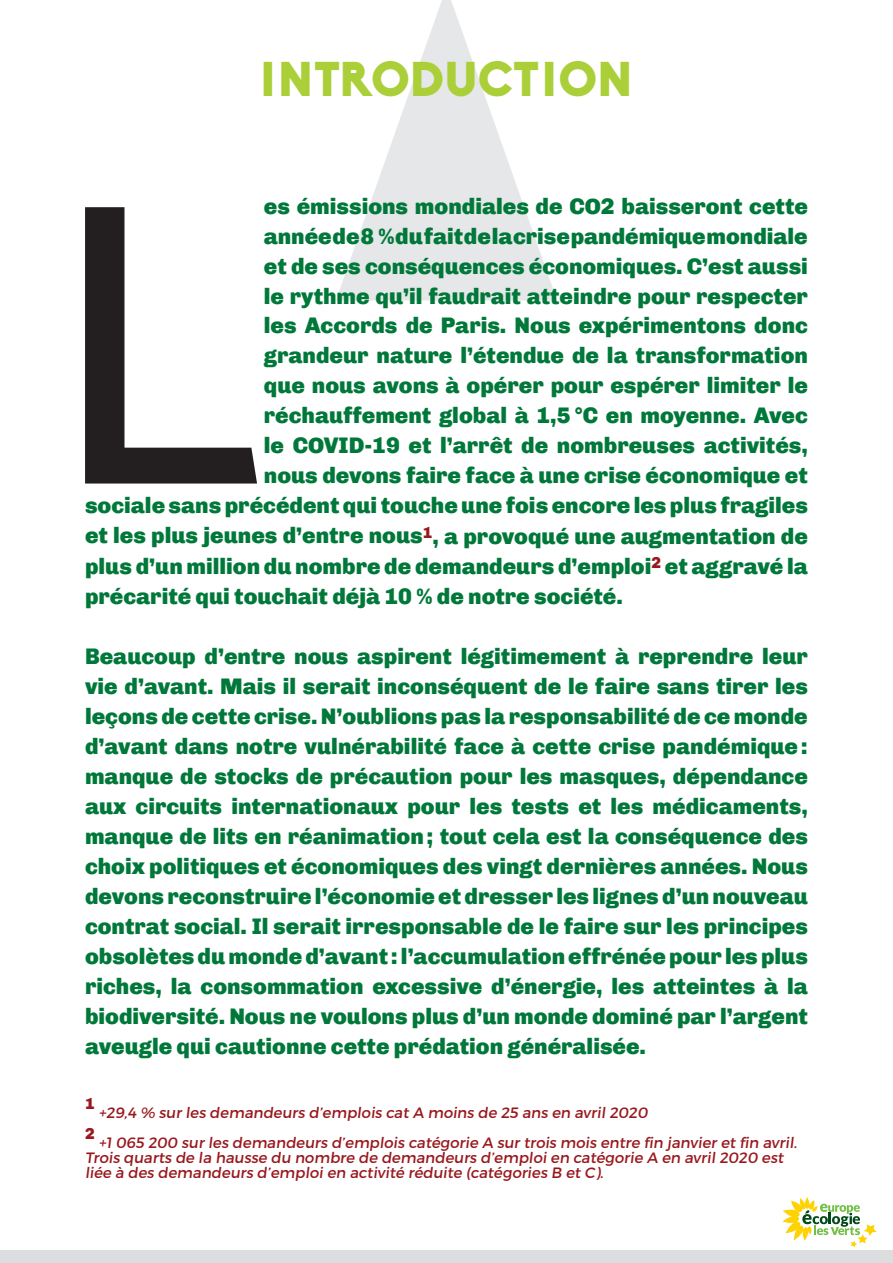
<style>
.page{position:relative;width:893px;height:1263px;background:#fff}
.page>*{position:absolute;margin:0;border:0;box-sizing:border-box;transform-origin:0 0}
.t1{font:402.75px "Chivo";color:#231f20}
.t2{font:900 48px "Biko";color:#abcf38}
.t3{font:900 22.5px/30px "Chivo";color:#00783a;text-align:justify}
.t4{font:900 15.75px "Chivo";color:#99181d}
.t5{font:15px/15px "Montserrat";color:#99181d}
</style>
<div class="page">
<svg style="left:336px;top:0;width:221px;height:300px;fill:#e6e7e9"></svg>
<svg style="left:782px;top:1197px;width:94px;height:50px"></svg>
<div style="left:0;top:1250px;width:893px;height:13px;background:#dcdddf"></div>
<h2 class="t2" style="left:260px;top:49px;width:375px">INTRODUCTION</h2>
<p class="t3" style="left:264px;top:191px;width:546px">es émissions mondiales de CO2 baisseront cette</p>
<p class="t3" style="left:264px;top:221px;width:545px">année de 8 % du fait de la crise pandémique mondiale</p>
<p class="t3" style="left:264px;top:251px;width:545px">et de ses conséquences économiques. C’est aussi</p>
<p class="t3" style="left:264px;top:281px;width:545px">le rythme qu’il faudrait atteindre pour respecter</p>
<p class="t3" style="left:264px;top:311px;width:546px">les Accords de Paris. Nous expérimentons donc</p>
<p class="t3" style="left:264px;top:341px;width:546px">grandeur nature l’étendue de la transformation</p>
<p class="t3" style="left:264px;top:371px;width:546px">que nous avons à opérer pour espérer limiter le</p>
<p class="t3" style="left:264px;top:401px;width:546px">réchauffement global à 1,5 °C en moyenne. Avec</p>
<p class="t3" style="left:264px;top:431px;width:546px">le COVID-19 et l’arrêt de nombreuses activités,</p>
<p class="t3" style="left:264px;top:461px;width:545px">nous devons faire face à une crise économique et</p>
<p class="t3" style="left:85px;top:491px;width:724px">sociale sans précédent qui touche une fois encore les plus fragiles</p>
<p class="t3" style="left:85px;top:521px;width:724px">et les plus jeunes d’entre nous<sup>1</sup>, a provoqué une augmentation de</p>
<p class="t3" style="left:85px;top:551px;width:724px">plus d’un million du nombre de demandeurs d’emploi<sup>2</sup> et aggravé la</p>
<p class="t3" style="left:85px;top:581px;width:539px">précarité qui touchait déjà 10 % de notre société.</p>
<p class="t3" style="left:85px;top:641px;width:724px">Beaucoup d’entre nous aspirent légitimement à reprendre leur vie d’avant. Mais il serait inconséquent de le faire sans tirer les leçons de cette crise. N’oublions pas la responsabilité de ce monde d’avant dans notre vulnérabilité face à cette crise pandémique: manque de stocks de précaution pour les masques, dépendance aux circuits internationaux pour les tests et les médicaments, manque de lits en réanimation; tout cela est la conséquence des choix politiques et économiques des vingt dernières années. Nous devons reconstruire l’économie et dresser les lignes d’un nouveau contrat social. Il serait irresponsable de le faire sur les principes obsolètes du monde d’avant : l’accumulation effrénée pour les plus riches, la consommation excessive d’énergie, les atteintes à la biodiversité. Nous ne voulons plus d’un monde dominé par l’argent aveugle qui cautionne cette prédation généralisée.</p>
<h1 class="t1" style="left:48px;top:111px;width:217px">L</h1>
<p class="t4" style="left:85px;top:1094px;width:11px">1</p>
<p class="t5" style="left:99px;top:1105px;width:553px">+29,4 % sur les demandeurs d’emplois cat A moins de 25 ans en avril 2020</p>
<p class="t4" style="left:85px;top:1124px;width:11px">2</p>
<p class="t5" style="left:85px;top:1135px;width:716px;text-indent:14px">+1 065 200 sur les demandeurs d’emplois catégorie A sur trois mois entre fin janvier et fin avril.<br>Trois quarts de la hausse du nombre de demandeurs d’emploi en catégorie A en avril 2020 est liée à des demandeurs d’emploi en activité réduite (catégories B et C).</p>
</div>
